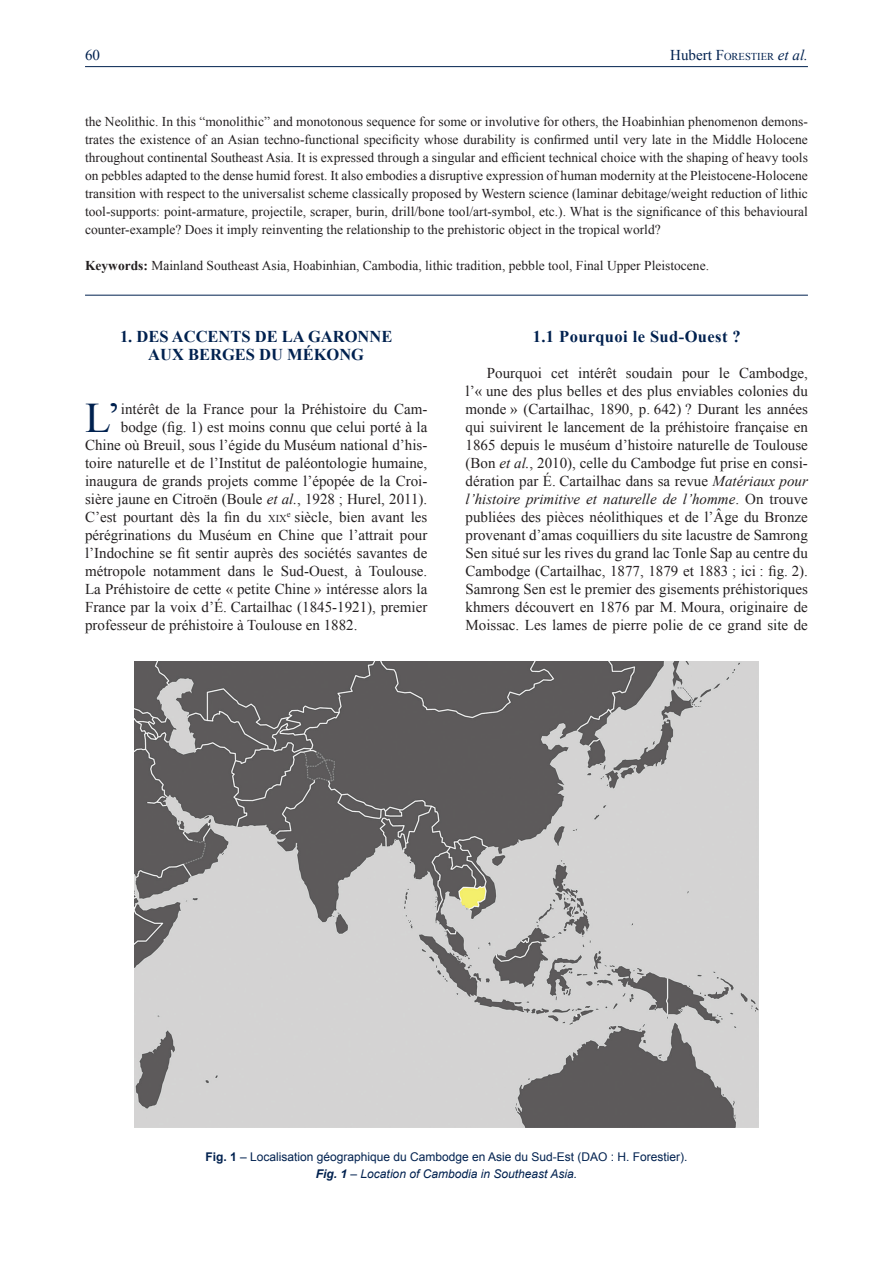
<style>
.page{position:relative;width:893px;height:1263px;background:#fff}
.page>*{position:absolute;margin:0;border:0;box-sizing:border-box;transform-origin:0 0}
.t1{font:42.15px "Times New Roman";color:#00214f}
.t2{font:700 16.5px "Times New Roman";letter-spacing:.005em;color:#00214f}
.t3{font:700 16.5px "Times New Roman";letter-spacing:.025em;color:#00214f}
.t4{font:15px/18px "Times New Roman";color:#231f20;text-align:justify}
.t5{font:15px "Times New Roman";color:#00214f}
.t6{font:13.5px/18px "Times New Roman";color:#231f20;text-align:justify}
.t7{font:12px/16.5px "Arial";color:#00214f;text-align:center}
.t8{font:10.5px "Times New Roman";color:#00214f}
.s1{font-size:15px}
.s2{font-style:italic;font-size:15px}
.s3{font-weight:700}
.s4{font-style:italic}
.s5{font-size:10.5px}
.s6{font-weight:700;font-style:italic}
</style>
<div class="page">
<hr style="left:85px;top:66px;width:723px;height:1px;background:#00214f">
<hr style="left:85px;top:295px;width:723px;height:1px;background:#00214f">
<img style="left:134px;top:661px;width:625px;height:466px">
<p class="t5" style="left:85px;top:45px;width:16px">60</p>
<p class="t8" style="left:670px;top:49px;width:139px"><span class="s1">Hubert</span> <span class="s1">F</span>ORESTIER <span class="s2">et al.</span></p>
<p class="t6" style="left:85px;top:112px;width:724px">the Neolithic. In this “monolithic” and monotonous sequence for some or involutive for others, the Hoabinhian phenomenon demons&shy;trates the existence of an Asian techno-functional specificity whose durability is confirmed until very late in the Middle Holocene throughout continental Southeast Asia. It is expressed through a singular and efficient technical choice with the shaping of heavy tools on pebbles adapted to the dense humid forest. It also embodies a disruptive expression of human modernity at the Pleistocene-Holocene transition with respect to the universalist scheme classically proposed by Western science (laminar debitage/weight reduction of lithic tool-supports: point-armature, projectile, scraper, burin, drill/bone tool/art-symbol, etc.). What is the significance of this behavioural counter-example? Does it imply reinventing the relationship to the prehistoric object in the tropical world?</p>
<p class="t6" style="left:85px;top:256px;width:625px"><span class="s3">KEYWORDS:</span> Mainland Southeast Asia, Hoabinhian, Cambodia, lithic tradition, pebble tool, Final Upper Pleistocene.</p>
<p class="t2" style="left:120px;top:325px;width:65px">1. DES ACCE</p>
<p class="t2" style="left:219px;top:325px;width:116px">NTS DE LA GARO</p>
<p class="t2" style="left:357px;top:325px;width:33px">NNE</p>
<p class="t2" style="left:148px;top:343px;width:64px">AUX BERGE</p>
<p class="t2" style="left:246px;top:343px;width:115px">S DU MÉKONG</p>
<p class="t1" style="left:85px;top:390px;width:37px">L’</p>
<p class="t4" style="left:121px;top:400px;width:308px">intérêt de la France pour la Préhistoire du Cam-</p>
<p class="t4" style="left:121px;top:418px;width:308px">bodge (fig. 1) est moins connu que celui porté à la</p>
<p class="t4" style="left:85px;top:436px;width:344px">Chine où Breuil, sous l’égide du Muséum national d’his-</p>
<p class="t4" style="left:85px;top:454px;width:344px">toire naturelle et de l’Institut de paléontologie humaine,</p>
<p class="t4" style="left:85px;top:472px;width:344px">inaugura de grands projets comme l’épopée de la Croi-</p>
<p class="t4" style="left:85px;top:490px;width:344px">sière jaune en Citroën (Boule <span class="s4">et al.</span>, 1928 ; Hurel, 2011).</p>
<p class="t4" style="left:85px;top:508px;width:344px">C’est pourtant dès la fin du <span class="s5">XIX</span><sup>e</sup> siècle, bien avant les</p>
<p class="t4" style="left:85px;top:526px;width:344px">pérégrinations du Muséum en Chine que l’attrait pour</p>
<p class="t4" style="left:85px;top:544px;width:344px">l’Indochine se fit sentir auprès des sociétés savantes de</p>
<p class="t4" style="left:85px;top:562px;width:344px">métropole notamment dans le Sud-Ouest, à Toulouse.</p>
<p class="t4" style="left:85px;top:580px;width:344px">La Préhistoire de cette « petite Chine » intéresse alors la</p>
<p class="t4" style="left:85px;top:598px;width:344px">France par la voix d’É. Cartailhac (1845-1921), premier</p>
<p class="t4" style="left:85px;top:616px;width:274px">professeur de préhistoire à Toulouse en 1882.</p>
<p class="t3" style="left:533px;top:325px;width:209px">1.1 POURQUOI LE SUD-OUEST ?</p>
<p class="t4" style="left:466px;top:364px;width:344px;text-indent:21px">Pourquoi cet intérêt soudain pour le Cambodge, l’« une des plus belles et des plus enviables colonies du monde » (Cartailhac, 1890, p. 642) ? Durant les années qui suivirent le lancement de la préhistoire française en 1865 depuis le muséum d’histoire naturelle de Toulouse (Bon <span class="s4">et al.</span>, 2010), celle du Cambodge fut prise en consi&shy;dération par É. Cartailhac dans sa revue <span class="s4">Matériaux pour l’histoire primitive et naturelle de l’homme</span>. On trouve publiées des pièces néolithiques et de l’Âge du Bronze provenant d’amas coquilliers du site lacustre de Samrong Sen situé sur les rives du grand lac Tonle Sap au centre du Cambodge (Cartailhac, 1877, 1879 et 1883 ; ici : fig. 2).<br>Samrong Sen est le premier des gisements préhistoriques khmers découvert en 1876 par M. Moura, originaire de Moissac. Les lames de pierre polie de ce grand site de</p>
<p class="t7" style="left:205px;top:1149px;width:484px"><span class="s3">Fig. 1</span> – Localisation géographique du Cambodge en Asie du Sud-Est (DAO : H. Forestier).<br><span class="s6">Fig. 1</span> <span class="s4">– Location of Cambodia in Southeast Asia.</span></p>
</div>
